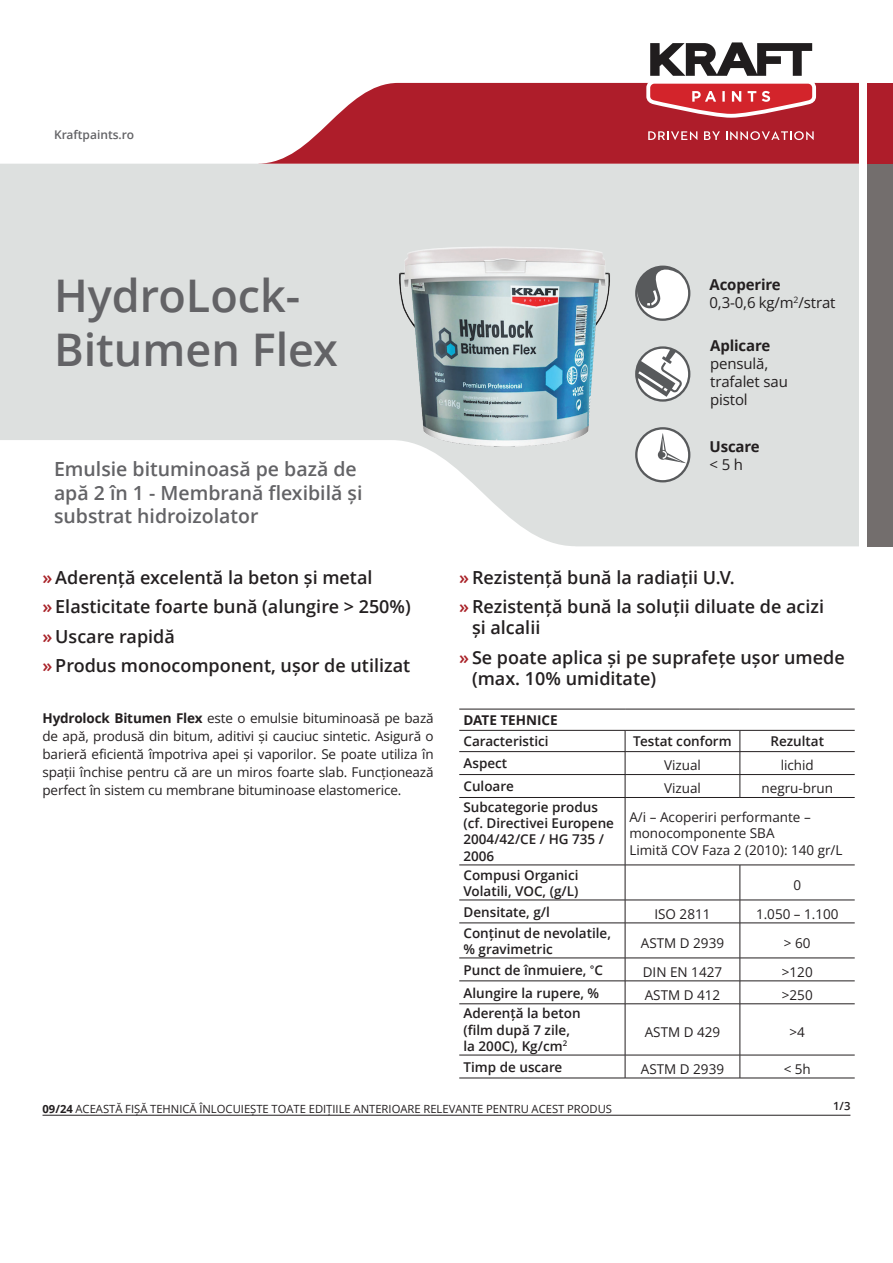
<style>
.page{position:relative;width:893px;height:1263px;background:#fff}
.page>*{position:absolute;margin:0;border:0;box-sizing:border-box;transform-origin:0 0}
.t1{font:600 45px/54px "Open Sans";color:#636366}
.t2{font:600 19.5px/23.4px "Open Sans";color:#636366}
.t3{font:600 18px/29.5px "Open Sans";color:#231f20}
.t4{font:15px/18px "Open Sans";letter-spacing:-.01em;color:#231f20}
.t5{font:700 15px "Open Sans";letter-spacing:-.01em;color:#231f20}
.t6{font:13.5px/18px "Open Sans";color:#231f20;text-align:justify}
.t7{font:600 13.5px/16.2px "Open Sans";color:#231f20}
.t8{font:700 13.5px "Open Sans";color:#231f20}
.t9{font:600 12px "Open Sans";color:#636366}
.t10{font:11.25px "Open Sans";color:#231f20}
.t11{font:600 11.25px "Open Sans";color:#231f20}
.s1{font-weight:700}
.s2{color:#a92228}
.s3{font-family:"Rubrik";font-weight:400}
</style>
<div class="page">
<svg style="left:0;top:164px;width:859px;height:382px;fill:#dde0df"></svg>
<svg style="left:259px;top:83px;width:600px;height:81px;background:#b93d48"></svg>
<div style="left:867px;top:83px;width:26px;height:81px;background:#ae1d2a"></div>
<div style="left:867px;top:164px;width:26px;height:382px;background:#736e6d"></div>
<svg style="left:642px;top:42px;width:178px;height:80px"></svg>
<svg style="left:648px;top:131px;width:49px;height:9px"></svg>
<svg style="left:704px;top:131px;width:16px;height:9px"></svg>
<svg style="left:726px;top:131px;width:88px;height:9px"></svg>
<svg style="left:635px;top:346px;width:55px;height:56px"></svg>
<hr style="left:43px;top:1115px;width:807px;height:1px;background:#231f20">
<hr style="left:459px;top:709px;width:166px;height:1px;background:#231f20">
<hr style="left:625px;top:709px;width:115px;height:1px;background:#231f20">
<hr style="left:740px;top:709px;width:115px;height:1px;background:#231f20">
<hr style="left:459px;top:730px;width:166px;height:1px;background:#231f20">
<hr style="left:625px;top:730px;width:115px;height:1px;background:#231f20">
<hr style="left:740px;top:730px;width:115px;height:1px;background:#231f20">
<hr style="left:459px;top:751px;width:166px;height:1px;background:#231f20">
<hr style="left:625px;top:751px;width:115px;height:1px;background:#231f20">
<hr style="left:740px;top:751px;width:115px;height:1px;background:#231f20">
<hr style="left:459px;top:774px;width:166px;height:1px;background:#231f20">
<hr style="left:625px;top:774px;width:115px;height:1px;background:#231f20">
<svg style="left:625px;top:730px;width:1px;height:67px"></svg>
<hr style="left:740px;top:774px;width:115px;height:1px;background:#231f20">
<svg style="left:740px;top:730px;width:1px;height:67px"></svg>
<hr style="left:459px;top:797px;width:166px;height:1px;background:#231f20">
<hr style="left:625px;top:797px;width:115px;height:1px;background:#231f20">
<hr style="left:625px;top:798px;width:1px;height:67px;background:#231f20">
<hr style="left:740px;top:797px;width:115px;height:1px;background:#231f20">
<hr style="left:459px;top:865px;width:166px;height:1px;background:#231f20">
<hr style="left:625px;top:865px;width:115px;height:1px;background:#231f20">
<hr style="left:625px;top:865px;width:1px;height:35px;background:#231f20">
<hr style="left:740px;top:865px;width:115px;height:1px;background:#231f20">
<hr style="left:740px;top:865px;width:1px;height:35px;background:#231f20">
<hr style="left:459px;top:900px;width:166px;height:1px;background:#231f20">
<hr style="left:625px;top:900px;width:115px;height:1px;background:#231f20">
<svg style="left:625px;top:900px;width:1px;height:23px"></svg>
<hr style="left:740px;top:900px;width:115px;height:1px;background:#231f20">
<svg style="left:740px;top:900px;width:1px;height:23px"></svg>
<hr style="left:459px;top:923px;width:166px;height:1px;background:#231f20">
<hr style="left:625px;top:923px;width:115px;height:1px;background:#231f20">
<hr style="left:625px;top:923px;width:1px;height:35px;background:#231f20">
<hr style="left:740px;top:923px;width:115px;height:1px;background:#231f20">
<hr style="left:740px;top:923px;width:1px;height:35px;background:#231f20">
<hr style="left:459px;top:958px;width:166px;height:1px;background:#231f20">
<hr style="left:625px;top:958px;width:115px;height:1px;background:#231f20">
<hr style="left:740px;top:958px;width:115px;height:1px;background:#231f20">
<hr style="left:459px;top:980px;width:166px;height:1px;background:#231f20">
<hr style="left:625px;top:980px;width:115px;height:1px;background:#231f20">
<svg style="left:625px;top:958px;width:1px;height:45px"></svg>
<hr style="left:740px;top:980px;width:115px;height:1px;background:#231f20">
<svg style="left:740px;top:958px;width:1px;height:45px"></svg>
<hr style="left:459px;top:1003px;width:166px;height:1px;background:#231f20">
<hr style="left:625px;top:1003px;width:115px;height:1px;background:#231f20">
<hr style="left:625px;top:1004px;width:1px;height:51px;background:#231f20">
<hr style="left:740px;top:1003px;width:115px;height:1px;background:#231f20">
<hr style="left:740px;top:1004px;width:1px;height:51px;background:#231f20">
<hr style="left:459px;top:1055px;width:166px;height:1px;background:#231f20">
<hr style="left:625px;top:1055px;width:115px;height:1px;background:#231f20">
<svg style="left:625px;top:1055px;width:1px;height:23px"></svg>
<hr style="left:740px;top:1055px;width:115px;height:1px;background:#231f20">
<svg style="left:740px;top:1055px;width:1px;height:23px"></svg>
<hr style="left:459px;top:1078px;width:166px;height:1px;background:#231f20">
<hr style="left:625px;top:1078px;width:115px;height:1px;background:#231f20">
<hr style="left:740px;top:1078px;width:115px;height:1px;background:#231f20">
<svg style="left:635px;top:265px;width:55px;height:56px"></svg>
<svg style="left:635px;top:427px;width:55px;height:55px"></svg>
<img style="left:396px;top:237px;width:217px;height:218px">
<p class="t9" style="left:54px;top:126px;width:82px">Kraftpaints.ro</p>
<h1 class="t1" style="left:54px;top:268px;width:286px">HydroLock-<br>Bitumen Flex</h1>
<h2 class="t2" style="left:54px;top:457px;width:310px">Emulsie bituminoasă pe bază de apă 2 în 1 - Membrană flexibilă și substrat hidroizolator</h2>
<p class="t4" style="left:709px;top:275px;width:128px"><span class="s1">Acoperire<br></span>0,3-0,6 kg/m<sup>2</sup>/strat</p>
<p class="t5" style="left:710px;top:335px;width:62px">Aplicare</p>
<p class="t4" style="left:710px;top:355px;width:79px">pensulă, trafalet sau pistol</p>
<p class="t5" style="left:709px;top:435px;width:52px">Uscare</p>
<p class="t4" style="left:709px;top:455px;width:35px">&lt; 5 h</p>
<h3 class="t3" style="left:43px;top:562px;width:370px"><span class="s2">»</span>Aderență excelentă la beton și metal<br><span class="s2">»</span> Elasticitate foarte bună (alungire &gt; 250%) <span class="s2">»</span> Uscare rapidă<br><span class="s2">»</span>Produs monocomponent, ușor de utilizat</h3>
<h3 class="t3" style="left:459px;top:562px;width:366px"><span class="s2">»</span>Rezistență bună la radiații U.V. <span class="s2">»</span>Rezistență bună la soluții diluate de acizi</h3>
<h3 class="t3" style="left:459px;top:612px;width:387px;text-indent:13px">și alcalii<br><span class="s2">»</span> Se poate aplica și pe suprafețe ușor umede</h3>
<h3 class="t3" style="left:472px;top:663px;width:186px">(max. 10% umiditate)</h3>
<p class="t6" style="left:43px;top:709px;width:393px"><span class="s1">Hydrolock Bitumen Flex</span> este o emulsie bituminoasă pe bază de apă, produsă din bitum, aditivi și cauciuc sintetic. Asigură o barieră eficientă împotriva apei și vaporilor. Se poate utiliza în spații închise pentru că are un miros foarte slab. Funcționează perfect în sistem cu membrane bituminoase elastomerice.</p>
<p class="t8" style="left:463px;top:710px;width:96px">DATE TEHNICE</p>
<p class="t7" style="left:463px;top:733px;width:87px">Caracteristici</p>
<p class="t7" style="left:633px;top:733px;width:100px">Testat conform</p>
<p class="t7" style="left:770px;top:733px;width:55px">Rezultat</p>
<p class="t7" style="left:463px;top:755px;width:45px">Aspect</p>
<p class="t6" style="left:664px;top:756px;width:38px">Vizual</p>
<p class="t6" style="left:781px;top:756px;width:35px">lichid</p>
<p class="t7" style="left:463px;top:778px;width:52px">Culoare</p>
<p class="t6" style="left:664px;top:779px;width:38px">Vizual</p>
<p class="t6" style="left:761px;top:779px;width:73px">negru-brun</p>
<p class="t7" style="left:463px;top:799px;width:152px">Subcategorie produs (cf. Directivei Europene<br>2004/42/CE / HG 735 /<br>2006</p>
<p class="t6" style="left:629px;top:809px;width:215px;line-height:16.2px;text-align:left">A/i – Acoperiri performante – monocomponente SBA<br>Limită COV Faza 2 (2010): 140 gr/L</p>
<p class="t7" style="left:463px;top:866px;width:116px">Compusi Organici<br>Volatili, VOC, (g/L)</p>
<p class="t6" style="left:793px;top:875px;width:9px">0</p>
<p class="t7" style="left:463px;top:903px;width:88px">Densitate, g/l</p>
<p class="t6" style="left:654px;top:904px;width:58px">ISO 2811</p>
<p class="t6" style="left:756px;top:904px;width:84px">1.050 – 1.100</p>
<p class="t7" style="left:463px;top:924px;width:149px">Conținut de nevolatile, % gravimetric</p>
<p class="t6" style="left:641px;top:933px;width:85px">ASTM D 2939</p>
<p class="t6" style="left:784px;top:933px;width:28px">&gt; 60</p>
<p class="t7" style="left:463px;top:961px;width:141px">Punct de înmuiere, <span class="s3">°</span>C</p>
<p class="t6" style="left:643px;top:962px;width:81px">DIN EN 1427</p>
<p class="t6" style="left:782px;top:962px;width:32px">&gt;120</p>
<p class="t7" style="left:463px;top:984px;width:137px">Alungire la rupere, %</p>
<p class="t6" style="left:645px;top:985px;width:77px">ASTM D 412</p>
<p class="t6" style="left:782px;top:985px;width:32px">&gt;250</p>
<p class="t7" style="left:463px;top:1005px;width:119px">Aderență la beton (film după 7 zile, la 200C), Kg/cm<sup>2</sup></p>
<p class="t6" style="left:645px;top:1022px;width:77px">ASTM D 429</p>
<p class="t6" style="left:790px;top:1022px;width:17px">&gt;4</p>
<p class="t7" style="left:463px;top:1058px;width:100px">Timp de uscare</p>
<p class="t6" style="left:641px;top:1059px;width:85px">ASTM D 2939</p>
<p class="t6" style="left:784px;top:1059px;width:29px">&lt; 5h</p>
<p class="t10" style="left:43px;top:1101px;width:571px"><span class="s1">09/24</span> ACEASTĂ FIȘĂ TEHNICĂ ÎNLOCUIEȘTE TOATE EDIȚIILE ANTERIOARE RELEVANTE PENTRU ACEST PRODUS</p>
<p class="t11" style="left:833px;top:1098px;width:19px">1/3</p>
</div>
